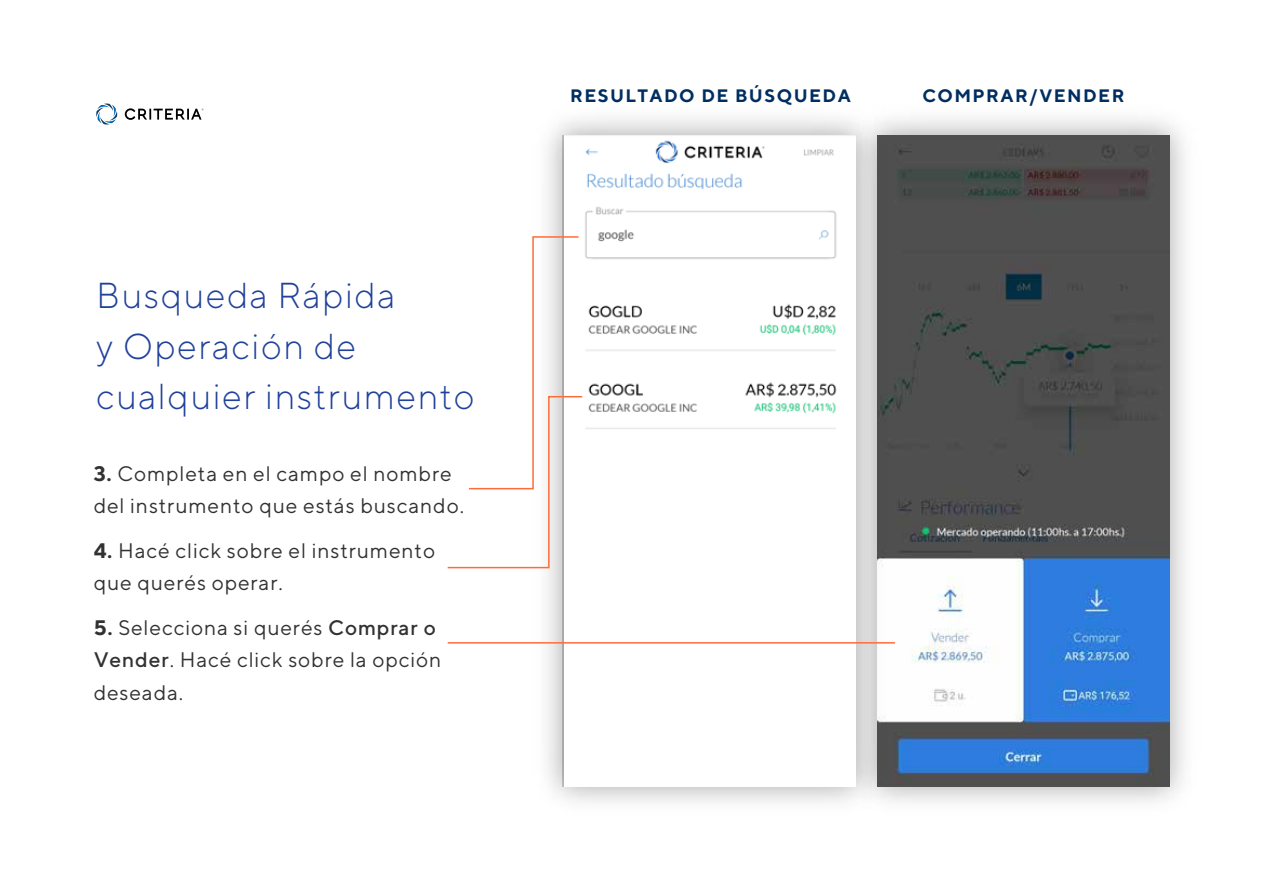
<style>
.page{position:relative;width:1263px;height:894px;background:#fff}
.page>*{position:absolute;margin:0;border:0;box-sizing:border-box;transform-origin:0 0}
.t1{font:300 36px/50.6px "TT Norms";letter-spacing:.04em;color:#21429b}
.t2{font:21px/32.4px "TT Norms";letter-spacing:.04em;color:#323232}
.t3{font:700 18px "TT Norms";letter-spacing:.08em;color:#002e61}
.s1{font-weight:700}
.s2{font-weight:500}
</style>
<div class="page">
<svg style="left:125px;top:108px;width:79px;height:12px"></svg>
<svg style="left:96px;top:103px;width:21px;height:21px"></svg>
<img style="left:893px;top:118px;width:292px;height:685px">
<img style="left:893px;top:135px;width:276px;height:651px">
<img style="left:523px;top:118px;width:370px;height:685px">
<img style="left:565px;top:135px;width:290px;height:651px">
<svg style="left:447px;top:235px;width:137px;height:334px"></svg>
<hr style="left:448px;top:642px;width:447px;height:1px;background:#ff6c38">
<h1 class="t1" style="left:96px;top:269px;width:380px">Busqueda Rápida<br>y Operación de cualquier instrumento</h1>
<p class="t2" style="left:94px;top:457px;width:372px"><span class="s1">3.</span> Completa en el campo el nombre del instrumento que estás buscando.</p>
<p class="t2" style="left:94px;top:533px;width:343px"><span class="s1">4.</span> Hacé click sobre el instrumento que querés operar.</p>
<p class="t2" style="left:94px;top:610px;width:349px"><span class="s1">5.</span> Selecciona si querés <span class="s2">Comprar o<br>Vender</span>. Hacé click sobre la opción deseada.</p>
<p class="t3" style="left:570px;top:84px;width:282px">RESULTADO DE BÚSQUEDA</p>
<p class="t3" style="left:922px;top:84px;width:204px">COMPRAR/VENDER</p>
</div>
